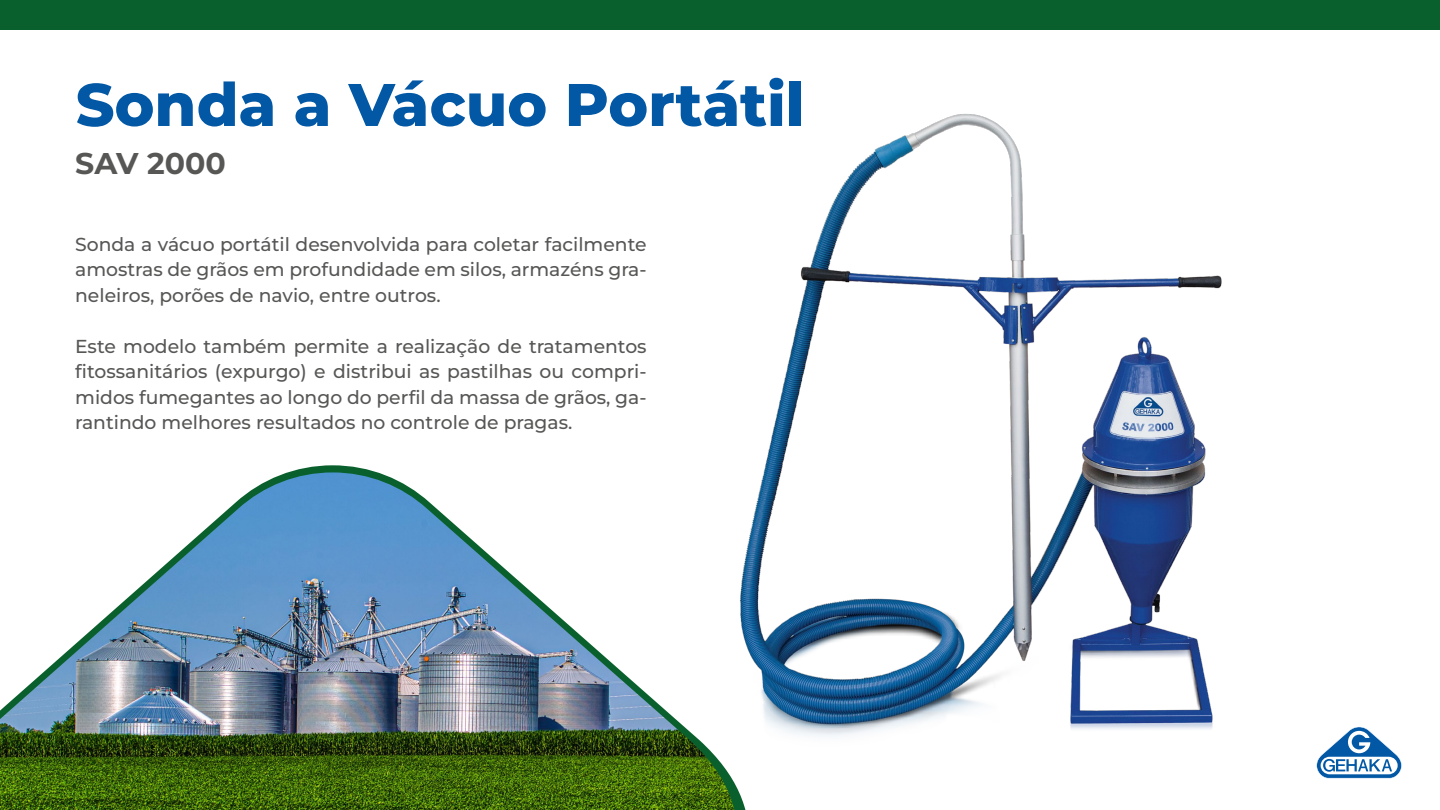
<style>
.page{position:relative;width:1440px;height:810px;background:#fff}
.page>*{position:absolute;margin:0;border:0;box-sizing:border-box;transform-origin:0 0}
.t1{font:800 60px "Montserrat";color:#0258a5}
.t2{font:700 30px "Montserrat";color:#575756}
.t3{font:500 18.75px/25.5px "Montserrat";color:#575756;text-align:justify}
</style>
<div class="page">
<svg style="left:1316px;top:727px;width:86px;height:51px"></svg>
<img style="left:0;top:472px;width:734px;height:338px">
<div style="left:0;top:0;width:1440px;height:30px;background:#09602c"></div>
<img style="left:720px;top:114px;width:502px;height:662px">
<h1 class="t1" style="left:76px;top:61px;width:730px">Sonda a Vácuo Portátil</h1>
<h2 class="t2" style="left:75px;top:142px;width:152px">SAV 2000</h2>
<p class="t3" style="left:75px;top:231px;width:573px">Sonda a vácuo portátil desenvolvida para coletar facilmente amostras de grãos em profundidade em silos, armazéns gra&shy;neleiros, porões de navio, entre outros.</p>
<p class="t3" style="left:75px;top:333px;width:573px">Este modelo também permite a realização de tratamentos fitossanitários (expurgo) e distribui as pastilhas ou compri&shy;midos fumegantes ao longo do perfil da massa de grãos, ga&shy;rantindo melhores resultados no controle de pragas.</p>
</div>
